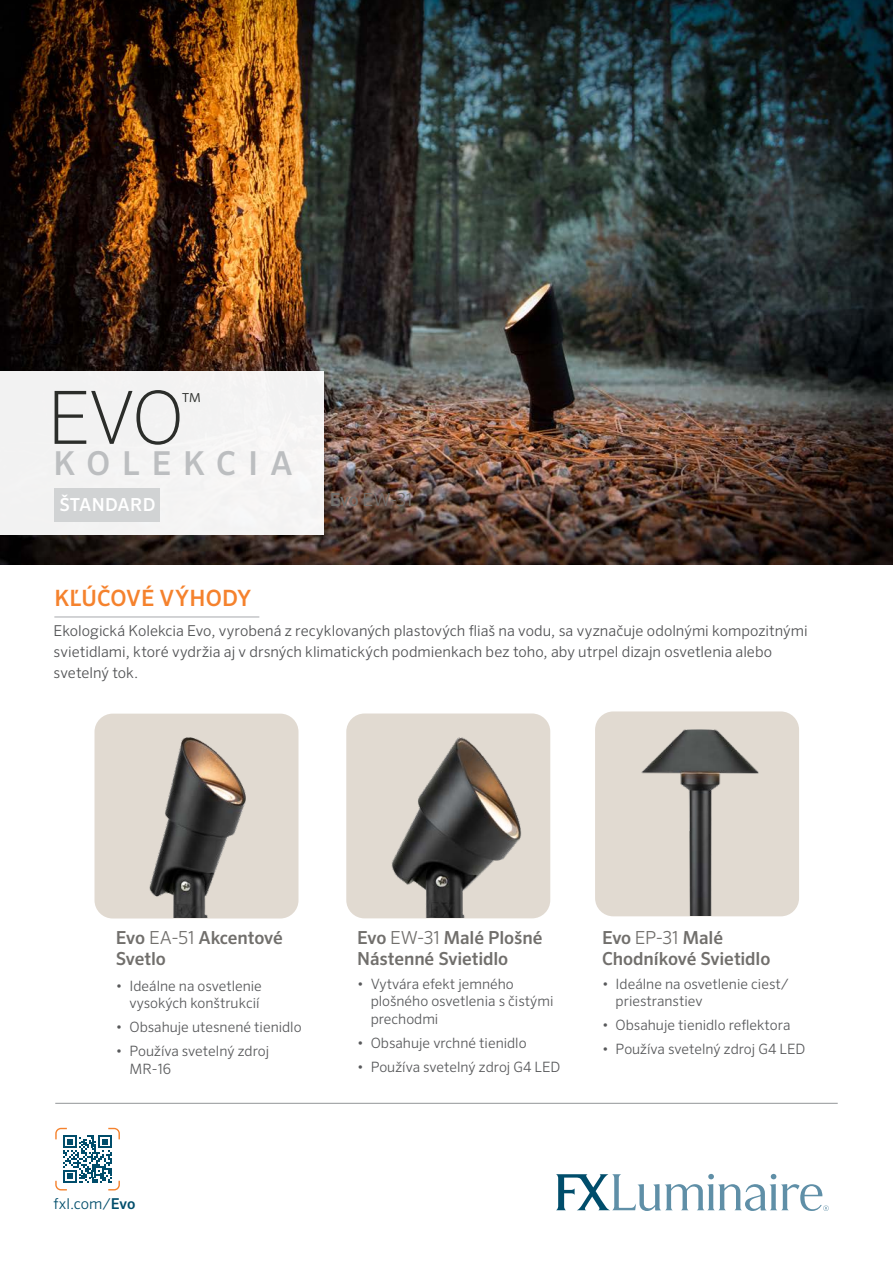
<style>
.page{position:relative;width:893px;height:1263px;background:#fff}
.page>*{position:absolute;margin:0;border:0;box-sizing:border-box;transform-origin:0 0}
.t1{font:200 73.5px "Sero Pro";color:#2b2d2a}
.t2{font:500 33px "Sero Pro";letter-spacing:.36em;color:#bcbec0}
.t3{font:200 26.25px "Sero Pro";color:#2b2d2a}
.t4{font:500 22.5px "Sero Pro";letter-spacing:.005em;color:#f5822d}
.t5{font:500 18px/21px "Sero Pro";letter-spacing:-.01em;color:#716f6c}
.t6{font:500 18px "Sero Pro";letter-spacing:.01em;color:#fff}
.t7{font:300 18px "Sero Pro";color:#716f6c}
.t8{font:300 15px/21px "Sero Pro";color:#515254}
.t9{font:300 15px "Sero Pro";letter-spacing:.005em;color:#004d6b}
.t10{font:300 14.25px/17.2px "Sero Pro";color:#58595b}
.s1{font-weight:500}
.s2{font-weight:300}
</style>
<div class="page">
<img style="left:0;top:0;width:893px;height:564px">
<div style="left:0;top:371px;width:323px;height:164px;background:#f3f3f3"></div>
<div style="left:54px;top:488px;width:105px;height:33px;background:#d1d3d4"></div>
<hr style="left:55px;top:1103px;width:783px;height:1px;background:#939598">
<svg style="left:556px;top:1174px;width:273px;height:37px"></svg>
<hr style="left:54px;top:617px;width:205px;height:1px;background:#a7a9ac">
<svg style="left:55px;top:1128px;width:65px;height:62px"></svg>
<div style="left:91px;top:711px;width:210px;height:210px;background:#e1dad1;border-radius:21px"></div>
<div style="left:88px;top:708px;width:216px;height:216px;border:6px solid #fff;border-radius:21px"></div>
<img style="left:131px;top:710px;width:136px;height:207px">
<div style="left:343px;top:710px;width:210px;height:211px;background:#e1dad1;border-radius:21px"></div>
<div style="left:340px;top:707px;width:216px;height:217px;border:6px solid #fff;border-radius:21px"></div>
<img style="left:370px;top:707px;width:172px;height:210px">
<div style="left:592px;top:708px;width:210px;height:211px;background:#e1dad1;border-radius:21px"></div>
<div style="left:589px;top:705px;width:216px;height:217px;border:6px solid #fff;border-radius:21px"></div>
<img style="left:629px;top:705px;width:148px;height:210px">
<h1 class="t1" style="left:47px;top:375px;width:139px">EVO</h1>
<h3 class="t3" style="left:182px;top:388px;width:21px">™</h3>
<h2 class="t2" style="left:54px;top:444px;width:241px">KOLEKCIA</h2>
<p class="t6" style="left:59px;top:494px;width:97px">ŠTANDARD</p>
<h3 class="t4" style="left:54px;top:584px;width:198px">KĽÚČOVÉ VÝHODY</h3>
<p class="t7" style="left:330px;top:488px;width:84px"><span class="s1">Evo</span> EW-31</p>
<p class="t8" style="left:54px;top:620px;width:756px">Ekologická Kolekcia Evo, vyrobená z recyklovaných plastových fliaš na vodu, sa vyznačuje odolnými kompozitnými svietidlami, ktoré vydržia aj v drsných klimatických podmienkach bez toho, aby utrpel dizajn osvetlenia alebo svetelný tok.</p>
<p class="t5" style="left:116px;top:927px;width:168px">Evo <span class="s2">EA-51</span> Akcentové<br>Svetlo</p>
<p class="t10" style="left:116px;top:977px;width:147px;text-align:right">• Ideálne na osvetlenie vysokých konštrukcií</p>
<p class="t10" style="left:116px;top:1018px;width:187px">• Obsahuje utesnené tienidlo</p>
<p class="t10" style="left:129px;top:1042px;width:141px;text-indent:-13px">• Používa svetelný zdroj<br>MR-16</p>
<p class="t9" style="left:53px;top:1195px;width:84px">fxl.com/<span class="s1">Evo</span></p>
<p class="t5" style="left:357px;top:927px;width:187px">Evo <span class="s2">EW-31</span> Malé Plošné<br>Nástenné Svietidlo</p>
<p class="t10" style="left:371px;top:975px;width:184px;text-indent:-13px">• Vytvára efekt jemného plošného osvetlenia s čistými prechodmi</p>
<p class="t10" style="left:357px;top:1034px;width:171px">• Obsahuje vrchné tienidlo</p>
<p class="t10" style="left:357px;top:1058px;width:205px">• Používa svetelný zdroj G4 LED</p>
<p class="t5" style="left:602px;top:927px;width:170px">Evo <span class="s2">EP-31</span> Malé<br>Chodníkové Svietidlo</p>
<p class="t10" style="left:616px;top:975px;width:175px;text-indent:-13px">• Ideálne na osvetlenie ciest/ priestranstiev</p>
<p class="t10" style="left:602px;top:1016px;width:190px">• Obsahuje tienidlo reflektora</p>
<p class="t10" style="left:602px;top:1040px;width:205px">• Používa svetelný zdroj G4 LED</p>
</div>
